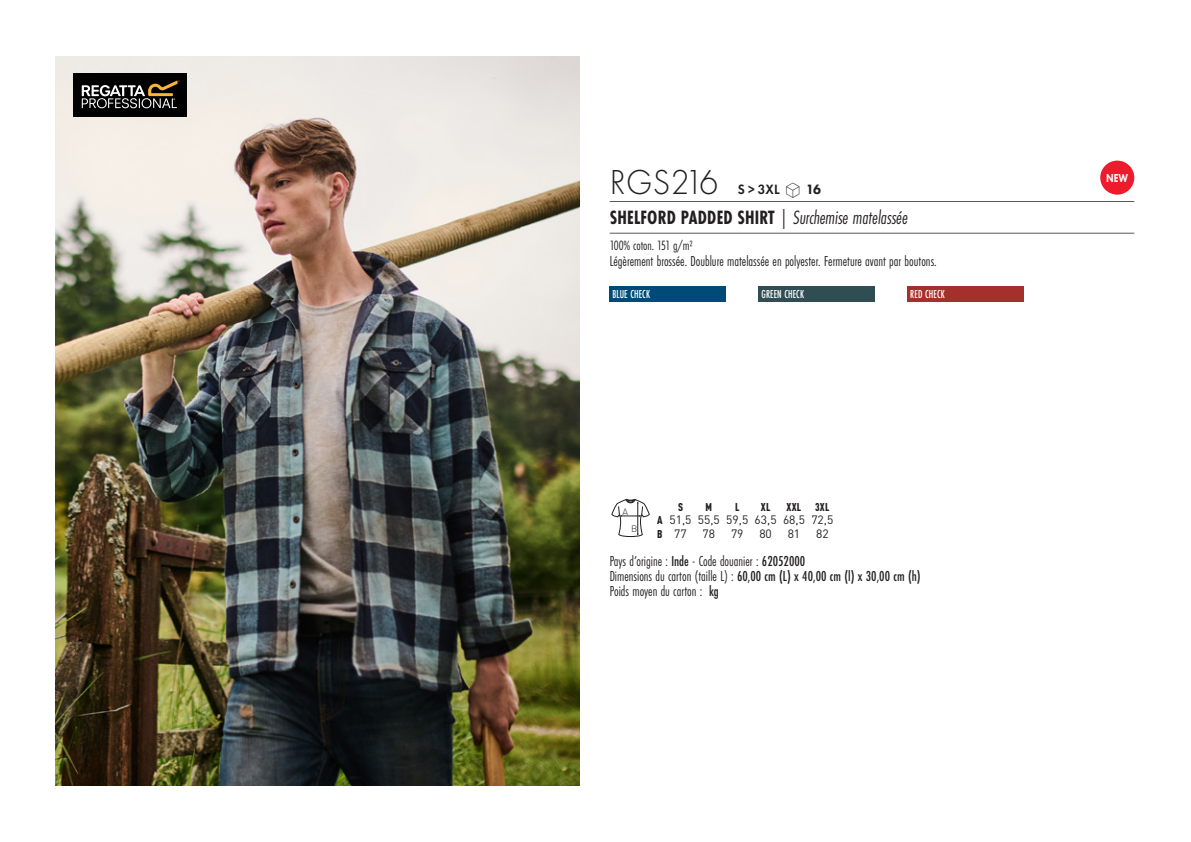
<style>
.page{position:relative;width:1191px;height:842px;background:#fff}
.page>*{position:absolute;margin:0;border:0;box-sizing:border-box;transform-origin:0 0}
.t1{font:300 36px "Futura PT";letter-spacing:.005em;color:#231f20;scale:.95 1}
.t2{font:italic 20px "Futura PT Cond";color:#231f20;scale:.95 1}
.t3{font:15px "Futura PT Cond";color:#231f20;scale:.95 1}
.t4{font:500 15px "Futura PT Cond";color:#231f20;scale:.95 1}
.grammage_2020{font:14px "Futura PT Cond";letter-spacing:-.005em;color:#231f20;scale:.95 1}
.t5{font:600 14px "Futura PT";color:#231f20;scale:.95 1}
._88_tailles_tab_maig{font:12px/13.6px "DIN Pro";color:#231f20}
.Coloris_nuancier_bla{font:500 12px "Futura PT Cond";letter-spacing:.01em;color:#fff;scale:.9 1}
.nuancier_bloc_packsh{font:800 12px "Futura PT";color:#fff;scale:.8 1}
._88_tailles_tab_maig-2{font:900 condensed 11.2px "DIN Pro";letter-spacing:.02em;color:#231f20;scale:.95 1}
.t6{font:300 9.2px "DIN";color:#231f20}
.s1{font-family:"Linotype Shapeshifter";font-weight:400;font-size:20px}
.s2{font-weight:800}
.s3{font-weight:700;font-style:normal}
.s4{font-weight:900;font-stretch:condensed;font-size:11.2px}
.s5{font-weight:500}
.s6{font-weight:400}
</style>
<div class="page">
<img style="left:55px;top:57px;width:524px;height:728px">
<div style="left:74px;top:74px;width:113px;height:43px;background:#000001"></div>
<svg style="left:82px;top:81px;width:98px;height:27px"></svg>
<div style="left:609px;top:286px;width:117px;height:16px;background:#004a78"></div>
<div style="left:758px;top:286px;width:116px;height:16px;background:#304d54"></div>
<div style="left:907px;top:286px;width:116px;height:16px;background:#a4302b"></div>
<div style="left:1100px;top:161px;width:34px;height:34px;background:#ee1b2d;border-radius:50%"></div>
<svg style="left:611px;top:499px;width:38px;height:38px"></svg>
<hr style="left:609px;top:201px;width:525px;height:1px;background:#57585a">
<hr style="left:609px;top:233px;width:525px;height:1px;background:#57585a">
<p class="t1" style="left:610px;top:162px;width:116px">RGS216</p>
<p class="t5" style="left:738px;top:181px;width:89px">S &gt; 3XL <span class="s1">S</span> <span class="s2">16</span></p>
<p class="t2" style="left:610px;top:206px;width:315px"><span class="s3">SHELFORD PADDED SHIRT</span> | Surchemise matelassée</p>
<p class="grammage_2020" style="left:609px;top:238px;width:89px">100% coton. 151 g/m2</p>
<p class="t3" style="left:609px;top:253px;width:346px">Légèrement brossée. Doublure matelassée en polyester. Fermeture avant par boutons.</p>
<p class="Coloris_nuancier_bla" style="left:612px;top:287px;width:43px">BLUE CHECK</p>
<p class="Coloris_nuancier_bla" style="left:761px;top:287px;width:49px">GREEN CHECK</p>
<p class="Coloris_nuancier_bla" style="left:910px;top:287px;width:40px">RED CHECK</p>
<p class="t6" style="left:622px;top:506px;width:7px">A</p>
<p class="t6" style="left:631px;top:523px;width:8px">B</p>
<p class="_88_tailles_tab_maig-2" style="left:678px;top:498px;width:7px">S</p>
<p class="_88_tailles_tab_maig-2" style="left:705px;top:498px;width:8px">M</p>
<p class="_88_tailles_tab_maig-2" style="left:735px;top:498px;width:6px">L</p>
<p class="_88_tailles_tab_maig-2" style="left:761px;top:498px;width:12px">XL</p>
<p class="_88_tailles_tab_maig-2" style="left:786px;top:498px;width:46px">XXL 3XL</p>
<p class="_88_tailles_tab_maig" style="left:657px;top:512px;width:178px"><span class="s4">A</span> 51,5 55,5 59,5 63,5 68,5 72,5<br><span class="s4">B</span> 77</p>
<p class="_88_tailles_tab_maig" style="left:702px;top:525px;width:14px">78</p>
<p class="_88_tailles_tab_maig" style="left:731px;top:525px;width:14px">79</p>
<p class="_88_tailles_tab_maig" style="left:759px;top:525px;width:14px">80</p>
<p class="_88_tailles_tab_maig" style="left:787px;top:525px;width:14px">81</p>
<p class="_88_tailles_tab_maig" style="left:816px;top:525px;width:14px">82</p>
<p class="t3" style="left:609px;top:552px;width:207px">Pays d’origine : <span class="s5">Inde</span> - Code douanier : <span class="s5">62052000</span></p>
<p class="t4" style="left:609px;top:567px;width:329px"><span class="s6">Dimensions du carton (taille L) :</span> 60,00 cm (L) x 40,00 cm (l) x 30,00 cm (h)</p>
<p class="t3" style="left:609px;top:582px;width:116px">Poids moyen du carton : <span class="s5">kg</span></p>
<p class="nuancier_bloc_packsh" style="left:1106px;top:171px;width:29px">NEW</p>
</div>
